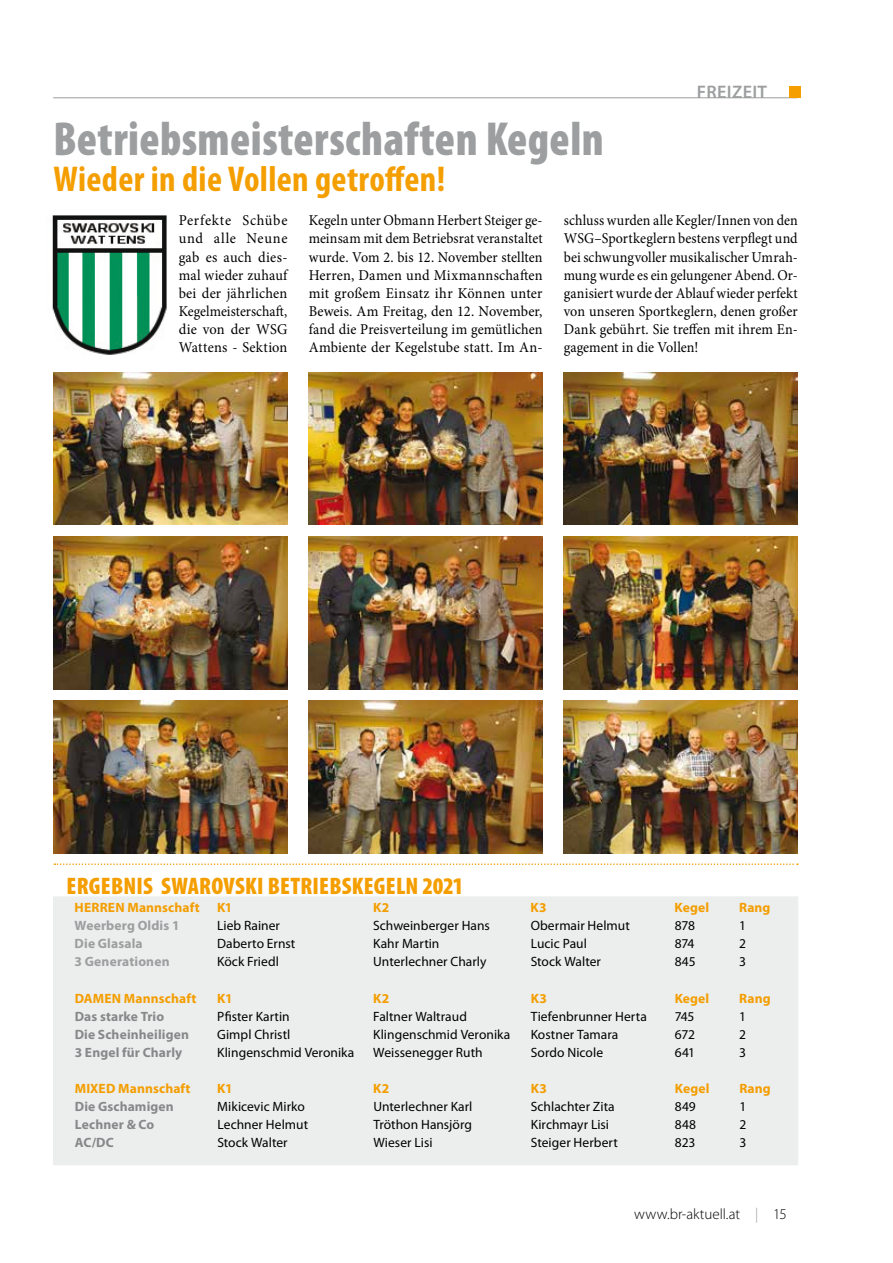
<style>
.page{position:relative;width:893px;height:1263px;background:#fff}
.page>*{position:absolute;margin:0;border:0;box-sizing:border-box;transform-origin:0 0}
.t1{font:900 condensed 48px "Myriad Pro";letter-spacing:.01em;color:#9c9e9f;scale:.95 1}
.t2{font:700 condensed 36px "Myriad Pro";letter-spacing:.01em;color:#f49e00}
.t3{font:900 condensed 24px "Myriad Pro";letter-spacing:.01em;color:#f49e00}
.t4{font:600 18.15px "Myriad Pro";letter-spacing:.02em;color:#9c9e9f}
.t5{font:15px/18px "Minion Pro";letter-spacing:.005em;color:#000;text-align:justify;scale:.93 1}
.t6{font:15px/18px "Minion Pro";letter-spacing:.005em;color:#000;text-align:justify;scale:.96 1}
.t7{font:300 15px "Myriad Pro";color:#000}
.t8{font:13.5px "Myriad Pro";letter-spacing:.005em;color:#000}
.t9{font:700 13.5px "Myriad Pro";letter-spacing:.01em;color:#f49e00}
.t10{font:700 13.5px "Myriad Pro";letter-spacing:.01em;color:#87888a}
.t11{font:700 13.5px "Myriad Pro";letter-spacing:.01em;color:#9c9e9f}
.s1{color:#9c9e9f}
</style>
<div class="page">
<hr style="left:53px;top:97px;width:744px;height:1px;background:#9c9e9f">
<div style="left:789px;top:86px;width:12px;height:12px;background:#f49e00"></div>
<svg style="left:54px;top:863px;width:744px;height:2px"></svg>
<img style="left:54px;top:373px;width:233px;height:152px">
<img style="left:309px;top:373px;width:234px;height:152px">
<img style="left:564px;top:373px;width:234px;height:152px">
<img style="left:54px;top:701px;width:233px;height:153px">
<img style="left:54px;top:537px;width:233px;height:153px">
<img style="left:309px;top:701px;width:234px;height:153px">
<img style="left:309px;top:537px;width:234px;height:153px">
<img style="left:564px;top:701px;width:234px;height:153px">
<img style="left:564px;top:537px;width:234px;height:153px">
<div style="left:54px;top:897px;width:744px;height:268px;background:#eceded"></div>
<img style="left:52px;top:215px;width:115px;height:139px">
<p class="t4" style="left:697px;top:80px;width:72px">FREIZEIT</p>
<h1 class="t1" style="left:54px;top:108px;width:581px">Betriebsmeisterschaften Kegeln</h1>
<h2 class="t2" style="left:54px;top:156px;width:393px">Wieder in die Vollen getroffen!</h2>
<p class="t6" style="left:179px;top:212px;width:115px">Perfekte Schübe und alle Neune gab es auch dies&shy;mal wieder zuhauf bei der jährlichen Kegelmeisterschaft, die von der WSG Wattens - Sektion</p>
<p class="t5" style="left:309px;top:212px;width:253px">Kegeln unter Obmann Herbert Steiger ge&shy;meinsam mit dem Betriebsrat veranstaltet wurde. Vom 2. bis 12. November stellten Herren, Damen und Mixmannschaften mit großem Einsatz ihr Können unter Beweis. Am Freitag, den 12. November, fand die Preisverteilung im gemütlichen Ambiente der Kegelstube statt. Im An-</p>
<p class="t5" style="left:564px;top:212px;width:253px">schluss wurden alle Kegler/Innen von den WSG–Sportkeglern bestens verpflegt und bei schwungvoller musikalischer Umrah&shy;mung wurde es ein gelungener Abend. Or&shy;ganisiert wurde der Ablauf wieder perfekt von unseren Sportkeglern, denen großer Dank gebührt. Sie treffen mit ihrem En&shy;gagement in die Vollen!</p>
<h3 class="t3" style="left:67px;top:871px;width:398px">ERGEBNIS SWAROVSKI BETRIEBSKEGELN 2021</h3>
<p class="t9" style="left:75px;top:899px;width:127px">HERREN Mannschaft</p>
<p class="t9" style="left:217px;top:899px;width:17px">K1</p>
<p class="t9" style="left:373px;top:899px;width:18px">K2</p>
<p class="t9" style="left:531px;top:899px;width:18px">K3</p>
<p class="t9" style="left:675px;top:899px;width:36px">Kegel</p>
<p class="t9" style="left:739px;top:899px;width:33px">Rang</p>
<p class="t11" style="left:75px;top:917px;width:106px">Weerberg Oldis 1</p>
<p class="t8" style="left:217px;top:917px;width:64px">Lieb Rainer</p>
<p class="t8" style="left:373px;top:917px;width:118px">Schweinberger Hans</p>
<p class="t8" style="left:531px;top:917px;width:101px">Obermair Helmut</p>
<p class="t8" style="left:675px;top:917px;width:22px">878</p>
<p class="t8" style="left:739px;top:917px;width:8px">1</p>
<p class="t11" style="left:75px;top:935px;width:70px">Die Glasala</p>
<p class="t8" style="left:217px;top:935px;width:80px">Daberto Ernst</p>
<p class="t8" style="left:373px;top:935px;width:68px">Kahr Martin</p>
<p class="t8" style="left:531px;top:935px;width:58px">Lucic Paul</p>
<p class="t8" style="left:675px;top:935px;width:21px">874</p>
<p class="t8" style="left:739px;top:935px;width:8px">2</p>
<p class="t11" style="left:75px;top:953px;width:96px">3 Generationen</p>
<p class="t8" style="left:217px;top:953px;width:63px">Köck Friedl</p>
<p class="t8" style="left:373px;top:953px;width:115px">Unterlechner Charly</p>
<p class="t8" style="left:531px;top:953px;width:72px">Stock Walter</p>
<p class="t8" style="left:675px;top:953px;width:22px">845</p>
<p class="t8" style="left:739px;top:953px;width:8px">3</p>
<p class="t9" style="left:75px;top:989px;width:123px">DAMEN Mannschaft</p>
<p class="t9" style="left:217px;top:989px;width:17px">K1</p>
<p class="t9" style="left:373px;top:989px;width:18px">K2</p>
<p class="t9" style="left:531px;top:989px;width:18px">K3</p>
<p class="t9" style="left:675px;top:989px;width:36px">Kegel</p>
<p class="t9" style="left:739px;top:989px;width:33px">Rang</p>
<p class="t10" style="left:75px;top:1007px;width:91px">Das starke Trio</p>
<p class="t8" style="left:217px;top:1008px;width:74px">Pfister Kartin</p>
<p class="t8" style="left:373px;top:1008px;width:95px">Faltner Waltraud</p>
<p class="t8" style="left:531px;top:1008px;width:118px">Tiefenbrunner Herta</p>
<p class="t8" style="left:675px;top:1008px;width:21px">745</p>
<p class="t8" style="left:739px;top:1008px;width:8px">1</p>
<p class="t10" style="left:75px;top:1025px;width:116px">Die Scheinheiligen</p>
<p class="t8" style="left:217px;top:1026px;width:75px">Gimpl Christl</p>
<p class="t8" style="left:373px;top:1026px;width:138px">Klingenschmid Veronika</p>
<p class="t8" style="left:531px;top:1026px;width:89px">Kostner Tamara</p>
<p class="t8" style="left:675px;top:1026px;width:22px">672</p>
<p class="t8" style="left:739px;top:1026px;width:8px">2</p>
<p class="t10" style="left:75px;top:1043px;width:109px">3 Engel für Charly</p>
<p class="t8" style="left:217px;top:1044px;width:138px">Klingenschmid Veronika</p>
<p class="t8" style="left:373px;top:1044px;width:111px">Weissenegger Ruth</p>
<p class="t8" style="left:531px;top:1044px;width:74px">Sordo Nicole</p>
<p class="t8" style="left:675px;top:1044px;width:22px">641</p>
<p class="t8" style="left:739px;top:1044px;width:8px">3</p>
<p class="t9" style="left:75px;top:1079px;width:117px">MIXED Mannschaft</p>
<p class="t9" style="left:217px;top:1079px;width:17px">K1</p>
<p class="t9" style="left:373px;top:1079px;width:18px">K2</p>
<p class="t9" style="left:531px;top:1079px;width:18px">K3</p>
<p class="t9" style="left:675px;top:1079px;width:36px">Kegel</p>
<p class="t9" style="left:739px;top:1079px;width:33px">Rang</p>
<p class="t10" style="left:75px;top:1098px;width:100px">Die Gschamigen</p>
<p class="t8" style="left:217px;top:1098px;width:89px">Mikicevic Mirko</p>
<p class="t8" style="left:373px;top:1098px;width:101px">Unterlechner Karl</p>
<p class="t8" style="left:531px;top:1098px;width:85px">Schlachter Zita</p>
<p class="t8" style="left:675px;top:1098px;width:22px">849</p>
<p class="t8" style="left:739px;top:1098px;width:8px">1</p>
<p class="t10" style="left:75px;top:1116px;width:81px">Lechner &amp; Co</p>
<p class="t8" style="left:217px;top:1116px;width:92px">Lechner Helmut</p>
<p class="t8" style="left:373px;top:1116px;width:100px">Tröthon Hansjörg</p>
<p class="t8" style="left:531px;top:1116px;width:80px">Kirchmayr Lisi</p>
<p class="t8" style="left:675px;top:1116px;width:23px">848</p>
<p class="t8" style="left:739px;top:1116px;width:8px">2</p>
<p class="t10" style="left:75px;top:1134px;width:41px">AC/DC</p>
<p class="t8" style="left:217px;top:1134px;width:72px">Stock Walter</p>
<p class="t8" style="left:373px;top:1134px;width:61px">Wieser Lisi</p>
<p class="t8" style="left:531px;top:1134px;width:89px">Steiger Herbert</p>
<p class="t8" style="left:675px;top:1134px;width:22px">823</p>
<p class="t8" style="left:739px;top:1134px;width:8px">3</p>
<p class="t7" style="left:634px;top:1205px;width:154px">www.br-aktuell.at <span class="s1">|</span> 15</p>
</div>
